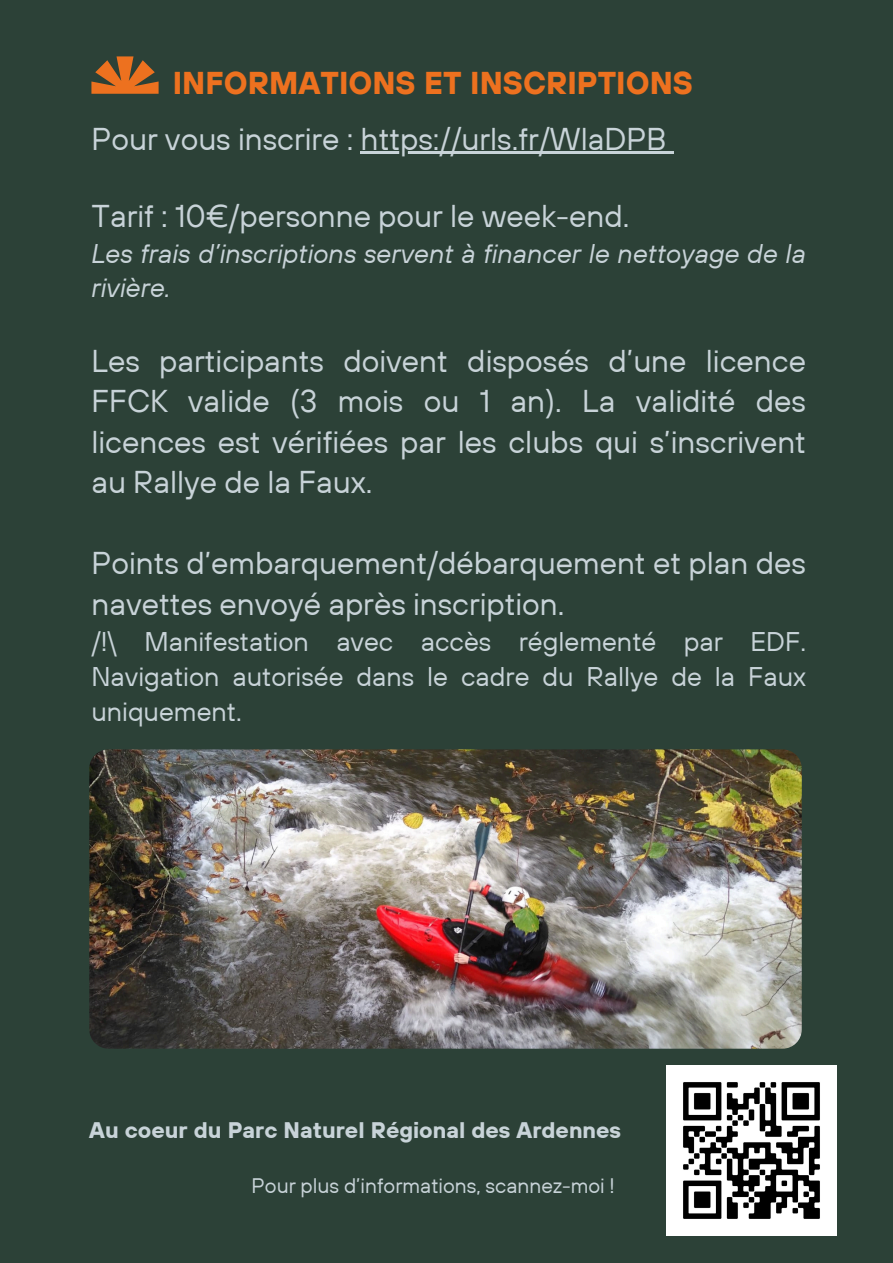
<style>
.page{position:relative;width:893px;height:1263px;background:#2c4137}
.page>*{position:absolute;margin:0;border:0;box-sizing:border-box;transform-origin:0 0}
.t1{font:31.5px/40.5px "TT Hoves";color:#c8d3d8;text-align:justify}
.t2{font:700 31.5px "TT Hoves";color:#ed711f}
.t3{font:27px/34.9px "TT Hoves";color:#c8d3d8}
.t4{font:italic 27px/34.9px "TT Hoves";color:#c8d3d8}
.t5{font:700 22.5px "TT Hoves";color:#c8d3d8}
.t6{font:21px "TT Hoves";color:#c8d3d8}
</style>
<div class="page">
<svg style="left:91px;top:56px;width:67px;height:38px"></svg>
<img style="left:89px;top:749px;width:712px;height:300px;border-radius:19px">
<img style="left:666px;top:1065px;width:171px;height:170px">
<hr style="left:361px;top:151px;width:305px;height:3px;background:#c8d3d8">
<svg style="left:666px;top:151px;width:8px;height:3px"></svg>
<h1 class="t2" style="left:173px;top:63px;width:522px">INFORMATIONS ET INSCRIPTIONS</h1>
<h2 class="t1" style="left:91px;top:118px;width:577px">Pour vous inscrire : https://urls.fr/WlaDPB</h2>
<h3 class="t1" style="left:91px;top:195px;width:539px">Tarif : 10€/personne pour le week-end.</h3>
<h2 class="t4" style="left:91px;top:235px;width:716px">Les frais d’inscriptions servent à financer le nettoyage de la rivière.</h2>
<h2 class="t1" style="left:91px;top:340px;width:716px">Les participants doivent disposés d’une licence</h2>
<h3 class="t1" style="left:91px;top:380px;width:716px">FFCK valide (3 mois ou 1 an). La validité des licences est vérifiées par les clubs qui s’inscrivent au Rallye de la Faux.</h3>
<h3 class="t1" style="left:91px;top:542px;width:716px">Points d’embarquement/débarquement et plan des</h3>
<p class="t1" style="left:91px;top:583px;width:474px">navettes envoyé après inscription.</p>
<p class="t3" style="left:91px;top:623px;width:716px">/!\ Manifestation avec accès réglementé par EDF.</p>
<p class="t3" style="left:91px;top:658px;width:716px">Navigation autorisée dans le cadre du Rallye de la Faux uniquement.</p>
<p class="t5" style="left:89px;top:1116px;width:533px">Au coeur du Parc Naturel Régional des Ardennes</p>
<p class="t6" style="left:252px;top:1172px;width:365px">Pour plus d’informations, scannez-moi !</p>
</div>
